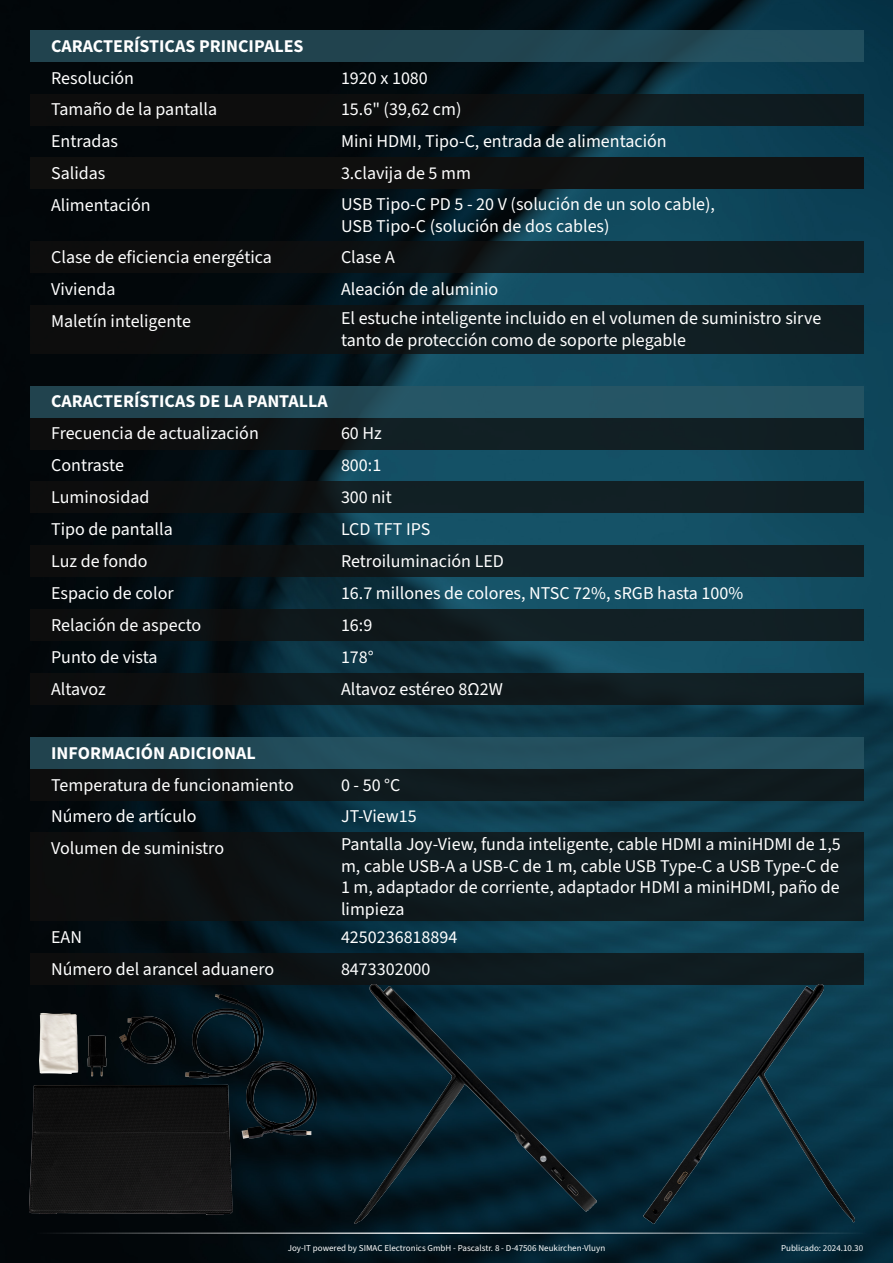
<style>
.page{position:relative;width:893px;height:1263px;background:#fff}
.page>*{position:absolute;margin:0;border:0;box-sizing:border-box;transform-origin:0 0}
.t1{font:18px/21.6px "Source Sans 3";color:#fff;text-align:justify}
.t2{font:700 18px "Source Sans 3";color:#fff}
.t3{font:9px "Source Sans 3";color:#fff}
</style>
<div class="page">
<img style="left:0;top:0;width:893px;height:1263px">
<div style="left:30px;top:417px;width:833px;height:32px;background:linear-gradient(to right,#0d0d0d,#12252a)"></div>
<div style="left:30px;top:769px;width:833px;height:32px;background:linear-gradient(to right,#0d0f11,#111f23)"></div>
<div style="left:30px;top:832px;width:833px;height:89px;background:linear-gradient(to right,#0c0e0f,#112126)"></div>
<div style="left:30px;top:953px;width:833px;height:32px;background:linear-gradient(to right,#0c0d0e,#102025)"></div>
<div style="left:30px;top:481px;width:833px;height:32px;background:linear-gradient(to right,#0d0e0e,#13252b)"></div>
<div style="left:30px;top:545px;width:833px;height:32px;background:linear-gradient(to right,#0c0d0e,#13252b)"></div>
<div style="left:30px;top:609px;width:833px;height:32px;background:linear-gradient(to right,#0c0d0e,#13252a)"></div>
<div style="left:30px;top:673px;width:833px;height:32px;background:linear-gradient(to right,#0c0e0f,#122227)"></div>
<div style="left:30px;top:30px;width:833px;height:32px;background:linear-gradient(to right,#214049,#224d5c)"></div>
<div style="left:30px;top:386px;width:833px;height:31px;background:linear-gradient(to right,#21424d,#265a6b)"></div>
<div style="left:30px;top:737px;width:833px;height:32px;background:linear-gradient(to right,#214652,#255463)"></div>
<div style="left:30px;top:94px;width:833px;height:32px;background:linear-gradient(to right,#0c0908,#0f1c20)"></div>
<div style="left:30px;top:241px;width:833px;height:32px;background:linear-gradient(to right,#0c0a09,#112227)"></div>
<div style="left:30px;top:157px;width:833px;height:32px;background:#11100f"></div>
<div style="left:30px;top:305px;width:833px;height:49px;background:linear-gradient(to right,#0c0b0b,#122429)"></div>
<hr style="left:30px;top:1232px;width:836px;height:2px;background:#fff">
<img style="left:30px;top:994px;width:287px;height:220px">
<img style="left:644px;top:985px;width:210px;height:239px">
<img style="left:354px;top:985px;width:243px;height:239px">
<p class="t2" style="left:51px;top:34px;width:254px">CARACTERÍSTICAS PRINCIPALES</p>
<p class="t1" style="left:51px;top:67px;width:84px">Resolución</p>
<p class="t1" style="left:341px;top:67px;width:88px">1920 x 1080</p>
<p class="t1" style="left:51px;top:99px;width:168px">Tamaño de la pantalla</p>
<p class="t1" style="left:341px;top:99px;width:122px">15.6" (39,62 cm)</p>
<p class="t1" style="left:51px;top:131px;width:68px">Entradas</p>
<p class="t1" style="left:341px;top:131px;width:327px">Mini HDMI, Tipo-C, entrada de alimentación</p>
<p class="t1" style="left:51px;top:163px;width:56px">Salidas</p>
<p class="t1" style="left:341px;top:163px;width:131px">3.clavija de 5 mm</p>
<p class="t1" style="left:51px;top:194px;width:101px">Alimentación</p>
<p class="t1" style="left:341px;top:194px;width:376px">USB Tipo-C PD 5 - 20 V (solución de un solo cable),</p>
<p class="t1" style="left:341px;top:215px;width:270px">USB Tipo-C (solución de dos cables)</p>
<p class="t1" style="left:51px;top:246px;width:222px">Clase de eficiencia energética</p>
<p class="t1" style="left:51px;top:278px;width:66px">Vivienda</p>
<p class="t1" style="left:341px;top:246px;width:55px">Clase A</p>
<p class="t1" style="left:341px;top:278px;width:159px">Aleación de aluminio</p>
<p class="t1" style="left:51px;top:310px;width:141px">Maletín inteligente</p>
<p class="t1" style="left:341px;top:308px;width:482px">El estuche inteligente incluido en el volumen de suministro sirve tanto de protección como de soporte plegable</p>
<p class="t2" style="left:51px;top:390px;width:278px">CARACTERÍSTICAS DE LA PANTALLA</p>
<p class="t1" style="left:51px;top:423px;width:209px">Frecuencia de actualización</p>
<p class="t1" style="left:51px;top:455px;width:74px">Contraste</p>
<p class="t1" style="left:51px;top:486px;width:100px">Luminosidad</p>
<p class="t1" style="left:51px;top:518px;width:123px">Tipo de pantalla</p>
<p class="t1" style="left:51px;top:550px;width:98px">Luz de fondo</p>
<p class="t1" style="left:51px;top:582px;width:124px">Espacio de color</p>
<p class="t1" style="left:51px;top:614px;width:152px">Relación de aspecto</p>
<p class="t1" style="left:51px;top:646px;width:108px">Punto de vista</p>
<p class="t1" style="left:51px;top:678px;width:56px">Altavoz</p>
<p class="t1" style="left:341px;top:423px;width:42px">60 Hz</p>
<p class="t1" style="left:341px;top:455px;width:42px">800:1</p>
<p class="t1" style="left:341px;top:486px;width:52px">300 nit</p>
<p class="t1" style="left:341px;top:518px;width:91px">LCD TFT IPS</p>
<p class="t1" style="left:341px;top:550px;width:164px">Retroiluminación LED</p>
<p class="t1" style="left:341px;top:582px;width:404px">16.7 millones de colores, NTSC 72%, sRGB hasta 100%</p>
<p class="t1" style="left:341px;top:614px;width:33px">16:9</p>
<p class="t1" style="left:341px;top:646px;width:34px">178°</p>
<p class="t1" style="left:341px;top:678px;width:163px">Altavoz estéreo 8Ω2W</p>
<p class="t2" style="left:51px;top:741px;width:206px">INFORMACIÓN ADICIONAL</p>
<p class="t1" style="left:51px;top:774px;width:244px">Temperatura de funcionamiento</p>
<p class="t1" style="left:51px;top:806px;width:147px">Número de artículo</p>
<p class="t1" style="left:51px;top:838px;width:174px">Volumen de suministro</p>
<p class="t1" style="left:51px;top:926px;width:32px">EAN</p>
<p class="t1" style="left:51px;top:958px;width:225px">Número del arancel aduanero</p>
<p class="t1" style="left:341px;top:774px;width:61px">0 - 50 °C</p>
<p class="t1" style="left:341px;top:806px;width:77px">JT-View15</p>
<p class="t1" style="left:341px;top:833px;width:501px">Pantalla Joy-View, funda inteligente, cable HDMI a miniHDMI de 1,5 m, cable USB-A a USB-C de 1 m, cable USB Type-C a USB Type-C de 1 m, adaptador de corriente, adaptador HDMI a miniHDMI, paño de limpieza</p>
<p class="t1" style="left:341px;top:926px;width:118px">4250236818894</p>
<p class="t1" style="left:341px;top:958px;width:91px">8473302000</p>
<p class="t3" style="left:288px;top:1242px;width:319px">Joy-IT powered by SIMAC Electronics GmbH - Pascalstr. 8 - D-47506 Neukirchen-Vluyn</p>
<p class="t3" style="left:781px;top:1242px;width:84px">Publicado: 2024.10.30</p>
</div>
